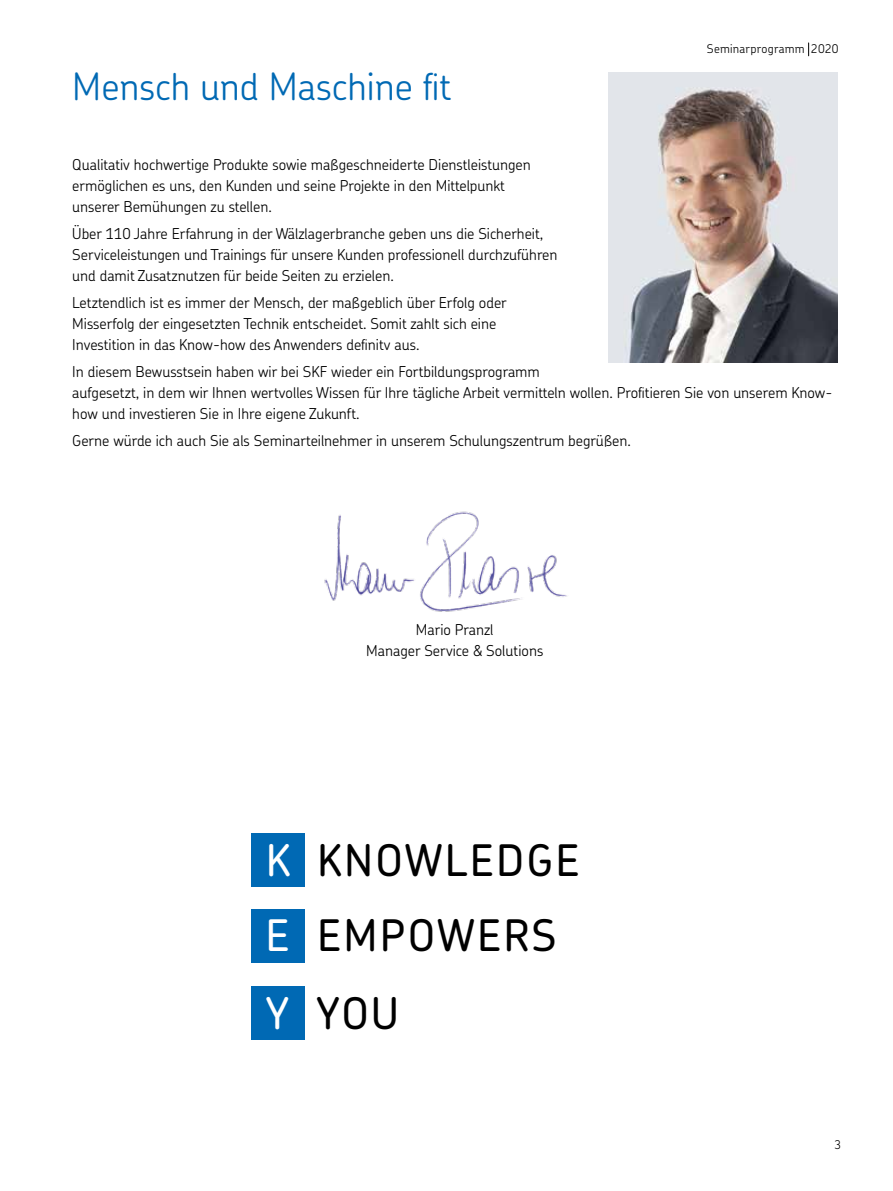
<style>
.page{position:relative;width:893px;height:1191px;background:#fff}
.page>*{position:absolute;margin:0;border:0;box-sizing:border-box;transform-origin:0 0}
.t1{font:500 43.5px/76.5px "SKF Chevin OT";letter-spacing:.05em;color:#000}
.t2{font:300 37.5px "SKF Chevin OT";color:#0069b4}
.t3{font:300 15px/21px "SKF Chevin OT";color:#000}
.t4{font:300 12px "SKF Chevin OT";letter-spacing:.02em;color:#000}
.s1{color:#fff}
</style>
<div class="page">
<img style="left:608px;top:72px;width:230px;height:290px">
<img style="left:324px;top:511px;width:243px;height:101px">
<div style="left:251px;top:833px;width:53px;height:53px;background:#0069b4"></div>
<div style="left:251px;top:909px;width:53px;height:53px;background:#0069b4"></div>
<div style="left:251px;top:986px;width:53px;height:53px;background:#0069b4"></div>
<svg style="left:808px;top:43px;width:1px;height:13px"></svg>
<h2 class="t2" style="left:72px;top:53px;width:380px">Mensch und Maschine fit</h2>
<p class="t4" style="left:707px;top:38px;width:133px">Seminarprogramm 2020</p>
<p class="t3" style="left:72px;top:152px;width:460px">Qualitativ hochwertige Produkte sowie maßgeschneiderte Dienstleistungen ermöglichen es uns, den Kunden und seine Projekte in den Mittelpunkt unserer Bemühungen zu stellen.</p>
<p class="t3" style="left:72px;top:221px;width:487px">Über 110 Jahre Erfahrung in der Wälzlagerbranche geben uns die Sicherheit,<br>Serviceleistungen und Trainings für unsere Kunden professionell durchzuführen und damit Zusatznutzen für beide Seiten zu erzielen.</p>
<p class="t3" style="left:72px;top:290px;width:436px">Letztendlich ist es immer der Mensch, der maßgeblich über Erfolg oder<br>Misserfolg der eingesetzten Technik entscheidet. Somit zahlt sich eine<br>Investition in das Know-how des Anwenders definitv aus.</p>
<p class="t3" style="left:72px;top:359px;width:762px">In diesem Bewusstsein haben wir bei SKF wieder ein Fortbildungsprogramm<br>aufgesetzt, in dem wir Ihnen wertvolles Wissen für Ihre tägliche Arbeit vermitteln wollen. Profitieren Sie von unserem Know&shy;how und investieren Sie in Ihre eigene Zukunft.</p>
<p class="t3" style="left:72px;top:428px;width:560px">Gerne würde ich auch Sie als Seminarteilnehmer in unserem Schulungszentrum begrüßen.</p>
<p class="t3" style="left:366px;top:617px;width:179px;text-align:center">Mario Pranzl<br>Manager Service &amp; Solutions</p>
<h1 class="t1" style="left:265px;top:816px;width:316px"><span class="s1">K</span> KNOWLEDGE<br><span class="s1">E</span> EMPOWERS<br><span class="s1">Y</span> YOU</h1>
<p class="t4" style="left:834px;top:1133px;width:8px">3</p>
</div>
